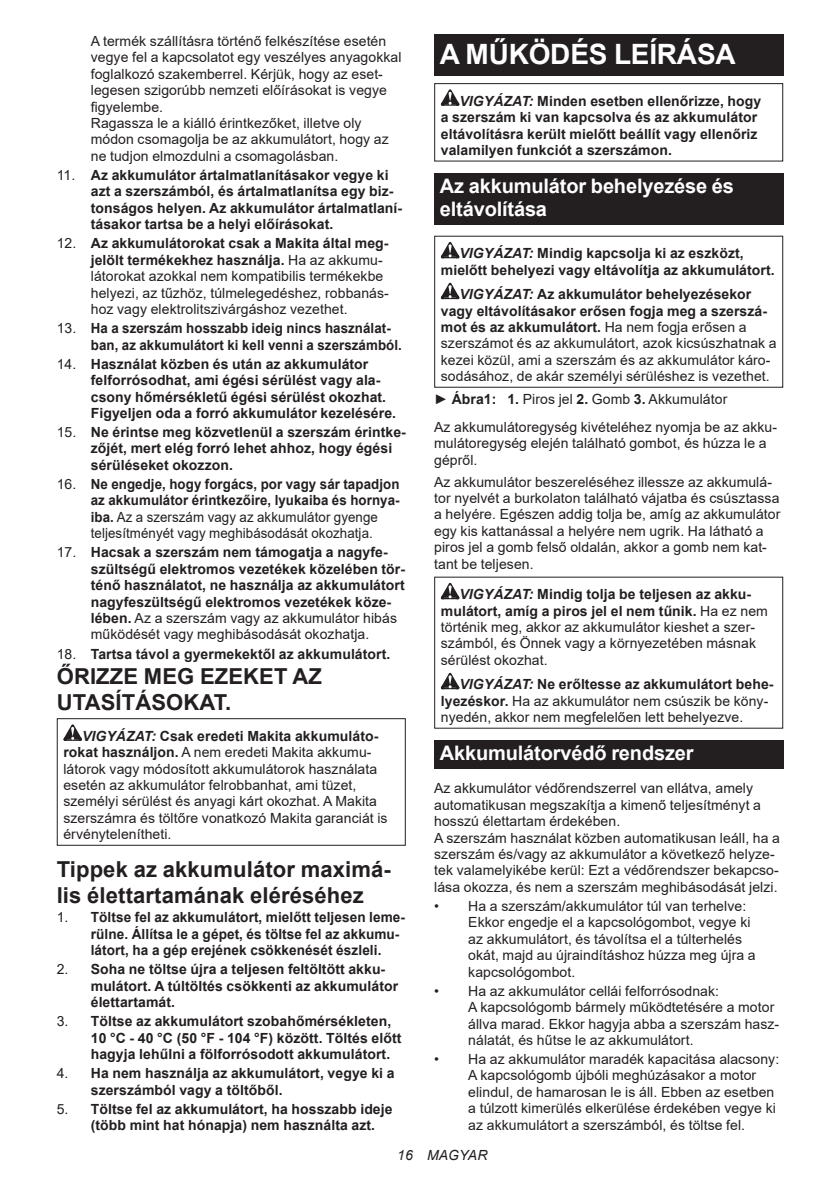
<style>
.page{position:relative;width:840px;height:1191px;background:#fff}
.page>*{position:absolute;margin:0;border:0;box-sizing:border-box;transform-origin:0 0}
.t1{font:700 28px "Arial";letter-spacing:-.01em;color:#fff}
.t2{font:700 22px/25.8px "Arial";letter-spacing:.005em;color:#231f20}
.t3{font:700 20px/23.4px "Arial";letter-spacing:-.01em;color:#fff}
.t4{font:14px/16.4px "Arial";letter-spacing:.005em;color:#231f20}
.t5{font:700 14px/16.4px "Arial";letter-spacing:.005em;color:#231f20}
.t6{font:700 14px/16.4px "Arial";letter-spacing:.005em;color:#231f20;scale:.95 1}
.t7{font:italic 14px "Arial";letter-spacing:.005em;color:#231f20}
.s1{font-weight:400}
.s2{font-weight:700}
.s3{font-weight:700;font-style:italic}
.s4{font-style:italic}
</style>
<div class="page">
<svg style="left:63px;top:724px;width:19px;height:17px"></svg>
<div style="left:57px;top:718px;width:348px;height:127px;border:1px solid #231f20"></div>
<div style="left:434px;top:34px;width:348px;height:41px;background:#231f20"></div>
<svg style="left:440px;top:89px;width:19px;height:17px"></svg>
<div style="left:434px;top:83px;width:348px;height:79px;border:1px solid #231f20"></div>
<div style="left:434px;top:173px;width:348px;height:52px;background:#231f20"></div>
<svg style="left:440px;top:242px;width:19px;height:16px"></svg>
<svg style="left:440px;top:283px;width:19px;height:16px"></svg>
<div style="left:434px;top:236px;width:348px;height:152px;border:1px solid #231f20"></div>
<svg style="left:440px;top:583px;width:19px;height:16px"></svg>
<svg style="left:440px;top:673px;width:19px;height:16px"></svg>
<div style="left:434px;top:740px;width:348px;height:28px;background:#231f20"></div>
<p class="t4" style="left:91px;top:33px;width:312px">A termék szállításra történő felkészítése esetén vegye fel a kapcsolatot egy veszélyes anyagokkal foglalkozó szakemberrel. Kérjük, hogy az eset&shy;legesen szigorúbb nemzeti előírásokat is vegye figyelembe.<br>Ragassza le a kiálló érintkezőket, illetve oly módon csomagolja be az akkumulátort, hogy az ne tudjon elmozdulni a csomagolásban.</p>
<p class="t5" style="left:91px;top:167px;width:312px;text-indent:-34px"><span class="s1">11.</span> Az akkumulátor ártalmatlanításakor vegye ki azt a szerszámból, és ártalmatlanítsa egy biz&shy;tonságos helyen. Az akkumulátor ártalmatlaní&shy;tásakor tartsa be a helyi előírásokat.</p>
<p class="t4" style="left:91px;top:235px;width:299px;text-indent:-34px">12. <span class="s2">Az akkumulátorokat csak a Makita által meg&shy;jelölt termékekhez használja.</span> Ha az akkumu&shy;látorokat azokkal nem kompatibilis termékekbe helyezi, az tűzhöz, túlmelegedéshez, robbanás&shy;hoz vagy elektrolitszivárgáshoz vezethet.</p>
<p class="t6" style="left:91px;top:320px;width:329px;text-indent:-34px"><span class="s1">13.</span> Ha a szerszám hosszabb ideig nincs használat&shy;ban, az akkumulátort ki kell venni a szerszámból.</p>
<p class="t5" style="left:91px;top:356px;width:307px;text-indent:-34px"><span class="s1">14.</span> Használat közben és után az akkumulátor felforrósodhat, ami égési sérülést vagy ala&shy;csony hőmérsékletű égési sérülést okozhat.<br>Figyeljen oda a forró akkumulátor kezelésére.</p>
<p class="t5" style="left:91px;top:424px;width:316px;text-indent:-34px"><span class="s1">15.</span> Ne érintse meg közvetlenül a szerszám érintke&shy;zőjét, mert elég forró lehet ahhoz, hogy égési sérüléseket okozzon.</p>
<p class="t6" style="left:91px;top:476px;width:326px;text-indent:-34px"><span class="s1">16.</span> Ne engedje, hogy forgács, por vagy sár tapadjon az akkumulátor érintkezőire, lyukaiba és hornya&shy;iba. <span class="s1">Az a szerszám vagy az akkumulátor gyenge teljesítményét vagy meghibásodását okozhatja.</span></p>
<p class="t5" style="left:91px;top:544px;width:315px;text-indent:-34px"><span class="s1">17.</span> Hacsak a szerszám nem támogatja a nagyfe&shy;szültségű elektromos vezetékek közelében tör&shy;ténő használatot, ne használja az akkumulátort nagyfeszültségű elektromos vezetékek köze&shy;lében. <span class="s1">Az a szerszám vagy az akkumulátor hibás működését vagy meghibásodását okozhatja.</span></p>
<p class="t5" style="left:57px;top:645px;width:335px"><span class="s1">18.</span> Tartsa távol a gyermekektől az akkumulátort.</p>
<h2 class="t2" style="left:57px;top:664px;width:266px">ŐRIZZE MEG EZEKET AZ<br>UTASÍTÁSOKAT.</h2>
<p class="t4" style="left:63px;top:727px;width:325px;text-indent:19px"><span class="s3">VIGYÁZAT:</span> <span class="s2">Csak eredeti Makita akkumuláto&shy;rokat használjon.</span> A nem eredeti Makita akkumu&shy;látorok vagy módosított akkumulátorok használata esetén az akkumulátor felrobbanhat, ami tüzet, személyi sérülést és anyagi kárt okozhat. A Makita szerszámra és töltőre vonatkozó Makita garanciát is érvénytelenítheti.</p>
<h2 class="t2" style="left:57px;top:856px;width:335px">Tippek az akkumulátor maximá&shy;lis élettartamának eléréséhez</h2>
<p class="t5" style="left:91px;top:909px;width:315px;text-indent:-34px"><span class="s1">1.</span> Töltse fel az akkumulátort, mielőtt teljesen leme&shy;rülne. Állítsa le a gépet, és töltse fel az akkumu&shy;látort, ha a gép erejének csökkenését észleli.</p>
<p class="t5" style="left:91px;top:961px;width:309px;text-indent:-34px"><span class="s1">2.</span> Soha ne töltse újra a teljesen feltöltött akku&shy;mulátort. A túltöltés csökkenti az akkumulátor élettartamát.</p>
<p class="t5" style="left:91px;top:1013px;width:312px;text-indent:-34px"><span class="s1">3.</span> Töltse az akkumulátort szobahőmérsékleten,<br>10 °C - 40 °C (50 °F - 104 °F) között. Töltés előtt hagyja lehűlni a fölforrósodott akkumulátort.</p>
<p class="t5" style="left:91px;top:1065px;width:305px;text-indent:-34px"><span class="s1">4.</span> Ha nem használja az akkumulátort, vegye ki a szerszámból vagy a töltőből.</p>
<p class="t5" style="left:91px;top:1100px;width:303px;text-indent:-34px"><span class="s1">5.</span> Töltse fel az akkumulátort, ha hosszabb ideje (több mint hat hónapja) nem használta azt.</p>
<h1 class="t1" style="left:439px;top:34px;width:297px">A MŰKÖDÉS LEÍRÁSA</h1>
<p class="t5" style="left:440px;top:93px;width:322px;text-indent:19px"><span class="s4">VIGYÁZAT:</span> Minden esetben ellenőrizze, hogy a szerszám ki van kapcsolva és az akkumulátor eltávolításra került mielőtt beállít vagy ellenőriz valamilyen funkciót a szerszámon.</p>
<h3 class="t3" style="left:439px;top:174px;width:295px">Az akkumulátor behelyezése és eltávolítása</h3>
<p class="t5" style="left:440px;top:245px;width:335px;text-indent:19px"><span class="s4">VIGYÁZAT:</span> Mindig kapcsolja ki az eszközt, mielőtt behelyezi vagy eltávolítja az akkumulátort.</p>
<p class="t4" style="left:440px;top:286px;width:337px;text-indent:19px"><span class="s3">VIGYÁZAT:</span> <span class="s2">Az akkumulátor behelyezésekor vagy eltávolításakor erősen fogja meg a szerszá&shy;mot és az akkumulátort.</span> Ha nem fogja erősen a szerszámot és az akkumulátort, azok kicsúszhatnak a kezei közül, ami a szerszám és az akkumulátor káro&shy;sodásához, de akár személyi sérüléshez is vezethet.</p>
<p class="t4" style="left:434px;top:385px;width:344px;line-height:27.8px">► <span class="s2">Ábra1: 1.</span> Piros jel <span class="s2">2.</span> Gomb <span class="s2">3.</span> Akkumulátor<br>Az akkumulátoregység kivételéhez nyomja be az akku-</p>
<p class="t4" style="left:434px;top:435px;width:334px">mulátoregység elején található gombot, és húzza le a gépről.</p>
<p class="t4" style="left:434px;top:473px;width:347px">Az akkumulátor beszereléséhez illessze az akkumulá&shy;tor nyelvét a burkolaton található vájatba és csúsztassa a helyére. Egészen addig tolja be, amíg az akkumulátor egy kis kattanással a helyére nem ugrik. Ha látható a piros jel a gomb felső oldalán, akkor a gomb nem kat&shy;tant be teljesen.</p>
<p class="t4" style="left:440px;top:586px;width:328px;text-indent:19px"><span class="s3">VIGYÁZAT:</span> <span class="s2">Mindig tolja be teljesen az akku&shy;mulátort, amíg a piros jel el nem tűnik.</span> Ha ez nem történik meg, akkor az akkumulátor kieshet a szer&shy;számból, és Önnek vagy a környezetében másnak sérülést okozhat.</p>
<p class="t4" style="left:440px;top:676px;width:334px;text-indent:19px"><span class="s3">VIGYÁZAT:</span> <span class="s2">Ne erőltesse az akkumulátort behe&shy;lyezéskor.</span> Ha az akkumulátor nem csúszik be kön - nyedén, akkor nem megfelelően lett behelyezve.</p>
<h3 class="t3" style="left:439px;top:741px;width:255px">Akkumulátorvédő rendszer</h3>
<p class="t4" style="left:434px;top:780px;width:347px">Az akkumulátor védőrendszerrel van ellátva, amely automatikusan megszakítja a kimenő teljesítményt a hosszú élettartam érdekében.<br>A szerszám használat közben automatikusan leáll, ha a szerszám és/vagy az akkumulátor a következő helyze&shy;tek valamelyikébe kerül: Ezt a védőrendszer bekapcso&shy;lása okozza, és nem a szerszám meghibásodását jelzi.</p>
<p class="t4" style="left:468px;top:897px;width:289px;text-indent:-34px">• Ha a szerszám/akkumulátor túl van terhelve:<br>Ekkor engedje el a kapcsológombot, vegye ki az akkumulátort, és távolítsa el a túlterhelés okát, majd au újraindításhoz húzza meg újra a kapcsológombot.</p>
<p class="t4" style="left:468px;top:982px;width:312px;text-indent:-34px">• Ha az akkumulátor cellái felforrósodnak:<br>A kapcsológomb bármely működtetésére a motor állva marad. Ekkor hagyja abba a szerszám hasz&shy;nálatát, és hűtse le az akkumulátort.</p>
<p class="t4" style="left:468px;top:1051px;width:312px;text-indent:-34px">• Ha az akkumulátor maradék kapacitása alacsony:<br>A kapcsológomb újbóli meghúzásakor a motor elindul, de hamarosan le is áll. Ebben az esetben a túlzott kimerülés elkerülése érdekében vegye ki az akkumulátort a szerszámból, és töltse fel.</p>
<p class="t7" style="left:397px;top:1146px;width:92px">16 MAGYAR</p>
</div>
